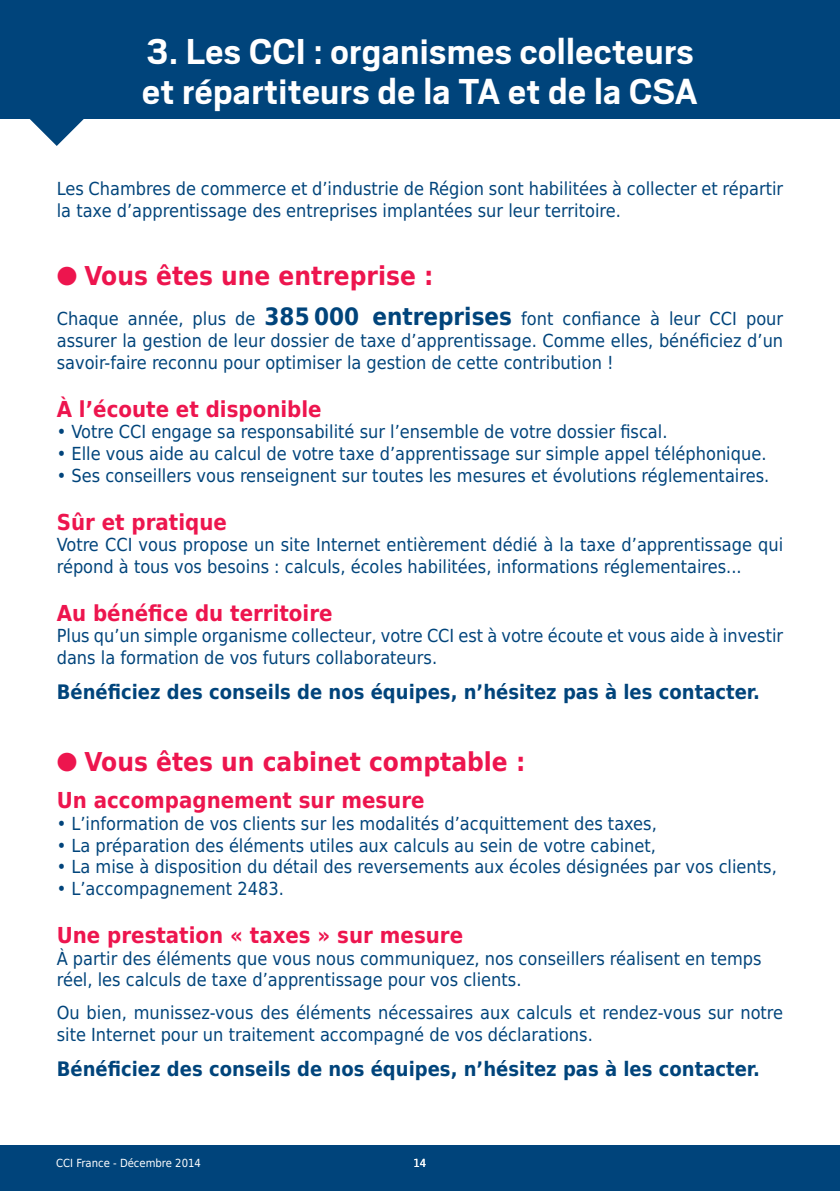
<style>
.page{position:relative;width:840px;height:1191px;background:#fff}
.page>*{position:absolute;margin:0;border:0;box-sizing:border-box;transform-origin:0 0}
.t1{font:700 40px/40px "Scout";letter-spacing:.01em;color:#fff}
.t2{font:700 26px "DejaVu Sans Condensed";color:#ed154e}
.t3{font:700 22px "DejaVu Sans Condensed";color:#ed154e}
.t4{font:700 20px "DejaVu Sans Condensed";color:#00447b}
.t5{font:18px/21.6px "DejaVu Sans Condensed";color:#00447b}
.t6{font:11.2px "DejaVu Sans Condensed";color:#fff}
.s1{font-weight:700;font-size:24px}
</style>
<div class="page">
<div style="left:0;top:1145px;width:839px;height:46px;background:#00447b"></div>
<div style="left:0;top:0;width:839px;height:118px;background:#00447b"></div>
<svg style="left:29px;top:118px;width:55px;height:28px"></svg>
<h1 class="t1" style="left:142px;top:32px;width:553px">3. Les CCI : organismes collecteurs et répartiteurs de la TA et de la CSA</h1>
<p class="t5" style="left:57px;top:177px;width:727px">Les Chambres de commerce et d’industrie de Région sont habilitées à collecter et répartir la taxe d’apprentissage des entreprises implantées sur leur territoire.</p>
<h2 class="t2" style="left:57px;top:255px;width:378px">● Vous êtes une entreprise :</h2>
<p class="t5" style="left:57px;top:307px;width:727px;text-align:justify">Chaque année, plus de <span class="s1">385 000 entreprises</span> font confiance à leur CCI pour assurer la gestion de leur dossier de taxe d’apprentissage. Comme elles, bénéficiez d’un savoir-faire reconnu pour optimiser la gestion de cette contribution !</p>
<p class="t3" style="left:57px;top:391px;width:266px">À l’écoute et disponible</p>
<p class="t5" style="left:57px;top:420px;width:612px">• Votre CCI engage sa responsabilité sur l’ensemble de votre dossier fiscal.</p>
<p class="t5" style="left:57px;top:442px;width:710px">• Elle vous aide au calcul de votre taxe d’apprentissage sur simple appel téléphonique.</p>
<p class="t5" style="left:57px;top:463px;width:713px">• Ses conseillers vous renseignent sur toutes les mesures et évolutions réglementaires.</p>
<p class="t3" style="left:57px;top:504px;width:171px">Sûr et pratique</p>
<p class="t5" style="left:57px;top:533px;width:727px">Votre CCI vous propose un site Internet entièrement dédié à la taxe d’apprentissage qui répond à tous vos besoins : calculs, écoles habilitées, informations réglementaires...</p>
<p class="t3" style="left:57px;top:595px;width:277px">Au bénéfice du territoire</p>
<p class="t5" style="left:57px;top:624px;width:727px">Plus qu’un simple organisme collecteur, votre CCI est à votre écoute et vous aide à investir dans la formation de vos futurs collaborateurs.</p>
<p class="t4" style="left:57px;top:676px;width:704px">Bénéficiez des conseils de nos équipes, n’hésitez pas à les contacter.</p>
<h2 class="t2" style="left:57px;top:740px;width:470px">● Vous êtes un cabinet comptable :</h2>
<p class="t3" style="left:57px;top:782px;width:369px">Un accompagnement sur mesure</p>
<p class="t5" style="left:57px;top:812px;width:601px">• L’information de vos clients sur les modalités d’acquittement des taxes,</p>
<p class="t5" style="left:57px;top:833px;width:600px">• La préparation des éléments utiles aux calculs au sein de votre cabinet,</p>
<p class="t5" style="left:57px;top:855px;width:721px">• La mise à disposition du détail des reversements aux écoles désignées par vos clients,</p>
<p class="t5" style="left:57px;top:876px;width:228px">• L’accompagnement 2483.</p>
<p class="t3" style="left:57px;top:917px;width:407px">Une prestation « taxes » sur mesure</p>
<p class="t5" style="left:57px;top:946px;width:706px">À partir des éléments que vous nous communiquez, nos conseillers réalisent en temps réel, les calculs de taxe d’apprentissage pour vos clients.</p>
<p class="t5" style="left:57px;top:1001px;width:727px">Ou bien, munissez-vous des éléments nécessaires aux calculs et rendez-vous sur notre site Internet pour un traitement accompagné de vos déclarations.</p>
<p class="t4" style="left:57px;top:1052px;width:704px">Bénéficiez des conseils de nos équipes, n’hésitez pas à les contacter.</p>
<p class="t6" style="left:56px;top:1153px;width:146px">CCI France - Décembre 2014</p>
<p class="t6" style="left:413px;top:1153px;width:14px">14</p>
</div>
